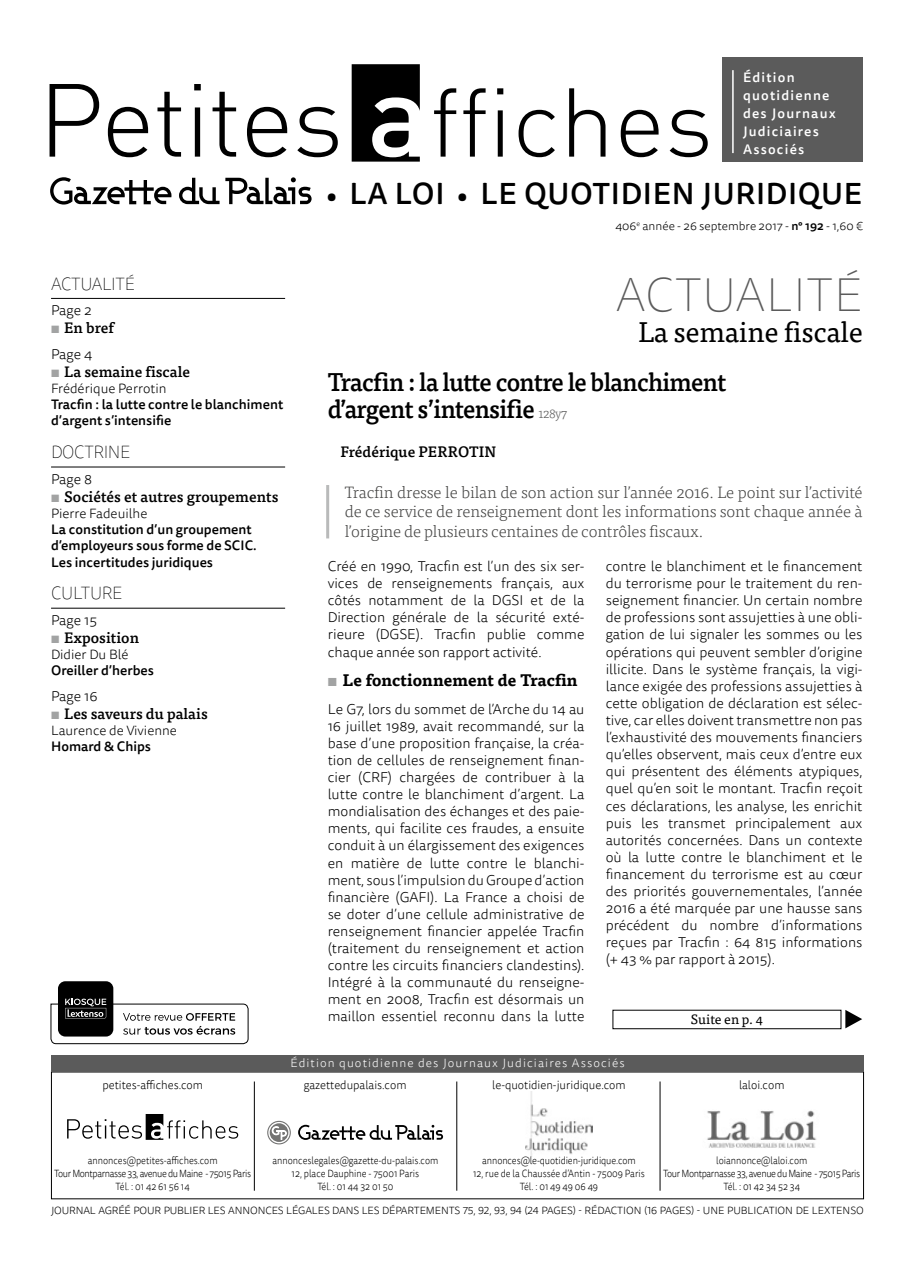
<style>
.page{position:relative;width:915px;height:1263px;background:#fff}
.page>*{position:absolute;margin:0;border:0;box-sizing:border-box;transform-origin:0 0}
.t1{font:100 48px "Tisa Sans OT";letter-spacing:.01em;color:#5b5b5b}
.t2{font:500 30px "Tisa Sans OT";letter-spacing:.02em;color:#000}
.t3{font:28.5px "Tisa OT";letter-spacing:-.01em;color:#000}
.t4{font:500 25.5px/27px "Tisa OT";letter-spacing:-.03em;color:#000;scale:.95 1}
.t5{font:100 18px "Tisa Sans OT";letter-spacing:-.02em;color:#000;scale:.95 1}
.t6{font:300 16.5px/19.5px "Tisa OT";letter-spacing:-.01em;color:#444443;text-align:justify}
.t7{font:700 16.5px "Tisa OT";color:#000}
.t8{font:500 15px "Tisa OT";color:#000}
.t9{font:300 14.25px/17.1px "Tisa Sans OT";color:#000;text-align:justify}
.t10{font:500 13.5px/16.2px "Tisa Sans OT";color:#000}
.t11{font:300 13.5px "Tisa Sans OT";color:#000}
.t12{font:500 13.5px/18px "Tisa Sans OT";letter-spacing:.09em;color:#fff}
.t13{font:13.5px "Tisa OT";color:#000}
.t14{font:300 12px "Tisa Sans OT";color:#000;scale:.95 1}
.t15{font:300 12px "Tisa Sans OT";letter-spacing:.09em;color:#fff}
.t16{font:300 12px "Tisa Sans OT";color:#000}
.t17{font:300 10.5px/12.6px "Tisa Sans OT";letter-spacing:-.04em;color:#000;text-align:center;scale:.88 1}
.t18{font:300 10.5px/12.6px "Tisa Sans OT";letter-spacing:-.01em;color:#000;text-align:center;scale:.88 1}
.t19{font:300 10.5px "Tisa Sans OT";letter-spacing:-.01em;color:#000}
.s1{font-weight:700;color:#a2a3a3}
.s2{font-size:27px}
.s3{font-weight:500}
.s4{font-weight:300;font-size:13.5px;color:#5b5b5b}
.s5{color:#a2a3a3}
</style>
<div class="page">
<div style="left:721px;top:58px;width:140px;height:104px;background:#5b5b5b"></div>
<hr style="left:732px;top:70px;width:1px;height:83px;background:#fff">
<svg style="left:50px;top:84px;width:49px;height:73px"></svg>
<svg style="left:108px;top:107px;width:40px;height:50px"></svg>
<svg style="left:157px;top:92px;width:24px;height:65px"></svg>
<svg style="left:194px;top:84px;width:7px;height:73px"></svg>
<svg style="left:212px;top:92px;width:24px;height:65px"></svg>
<svg style="left:247px;top:107px;width:40px;height:50px"></svg>
<svg style="left:297px;top:107px;width:40px;height:50px"></svg>
<svg style="left:351px;top:64px;width:68px;height:98px"></svg>
<svg style="left:434px;top:88px;width:22px;height:69px"></svg>
<svg style="left:463px;top:88px;width:22px;height:69px"></svg>
<svg style="left:497px;top:88px;width:6px;height:69px"></svg>
<svg style="left:518px;top:110px;width:36px;height:47px"></svg>
<svg style="left:569px;top:88px;width:36px;height:69px"></svg>
<svg style="left:620px;top:110px;width:38px;height:47px"></svg>
<svg style="left:669px;top:110px;width:38px;height:47px"></svg>
<svg style="left:50px;top:177px;width:121px;height:28px"></svg>
<svg style="left:179px;top:178px;width:40px;height:26px"></svg>
<svg style="left:225px;top:177px;width:86px;height:27px"></svg>
<img style="left:525px;top:1091px;width:67px;height:65px">
<svg style="left:67px;top:1114px;width:171px;height:26px"></svg>
<img style="left:707px;top:1110px;width:110px;height:38px">
<hr style="left:659px;top:1081px;width:1px;height:110px;background:#000">
<hr style="left:456px;top:1081px;width:1px;height:110px;background:#000">
<hr style="left:254px;top:1081px;width:1px;height:110px;background:#000">
<svg style="left:269px;top:1123px;width:19px;height:19px"></svg>
<svg style="left:298px;top:1125px;width:145px;height:15px"></svg>
<svg style="left:271px;top:1126px;width:16px;height:14px"></svg>
<div style="left:267px;top:1121px;width:24px;height:23px;border:1px solid #747473;border-radius:50%"></div>
<div style="left:51px;top:1055px;width:812px;height:16px;background:#5b5b5b"></div>
<div style="left:58px;top:981px;width:55px;height:55px;background:#000;border-radius:7px"></div>
<svg style="left:50px;top:999px;width:199px;height:45px"></svg>
<div style="left:612px;top:1010px;width:229px;height:19px;border:1px solid #000"></div>
<svg style="left:845px;top:1010px;width:16px;height:18px"></svg>
<hr style="left:51px;top:298px;width:234px;height:1px;background:#000">
<hr style="left:51px;top:467px;width:234px;height:1px;background:#000">
<hr style="left:51px;top:608px;width:234px;height:1px;background:#000">
<hr style="left:326px;top:485px;width:3px;height:53px;background:#b9baba">
<p class="t5" style="left:51px;top:273px;width:63px">ACTUALITÉ</p>
<p class="t9" style="left:51px;top:303px;width:42px">Page 2</p>
<p class="t8" style="left:51px;top:319px;width:64px"><span class="s1">▪</span> En bref</p>
<p class="t9" style="left:51px;top:346px;width:43px">Page 4</p>
<p class="t8" style="left:51px;top:362px;width:140px"><span class="s1">▪</span> La semaine fiscale</p>
<p class="t11" style="left:51px;top:380px;width:117px">Frédérique Perrotin</p>
<p class="t10" style="left:51px;top:397px;width:234px">Tracfin : la lutte contre le blanchiment d’argent s’intensifie</p>
<p class="t5" style="left:51px;top:441px;width:85px">DOCTRI NE</p>
<p class="t9" style="left:51px;top:471px;width:42px">Page 8</p>
<p class="t8" style="left:51px;top:487px;width:229px"><span class="s1">▪</span> Sociétés et autres groupements</p>
<p class="t11" style="left:51px;top:505px;width:98px">Pierre Fadeuilhe</p>
<p class="t10" style="left:51px;top:522px;width:207px">La constitution d’un groupement d’employeurs sous forme de SCIC.<br>Les incertitudes juridiques</p>
<p class="t5" style="left:51px;top:583px;width:12px">CULTU</p>
<p class="t5" style="left:102px;top:583px;width:23px">RE</p>
<p class="t9" style="left:51px;top:612px;width:47px">Page 15</p>
<p class="t8" style="left:51px;top:628px;width:89px"><span class="s1">▪</span> Exposition</p>
<p class="t11" style="left:51px;top:646px;width:79px">Didier Du Blé</p>
<p class="t10" style="left:51px;top:663px;width:104px">Oreiller d’herbes</p>
<p class="t9" style="left:51px;top:688px;width:48px">Page 16</p>
<p class="t8" style="left:51px;top:704px;width:158px"><span class="s1">▪</span> Les saveurs du palais</p>
<p class="t11" style="left:51px;top:722px;width:127px">Laurence de Vivienne</p>
<p class="t10" style="left:51px;top:739px;width:101px">Homard &amp; Chips</p>
<p class="t12" style="left:742px;top:69px;width:94px">Édition quotidienne des Journaux<br>Judiciaires<br>Associés</p>
<h2 class="t2" style="left:326px;top:175px;width:537px"><span class="s2">•</span> LA LOI <span class="s2">•</span> LE QUOTIDIEN JURIDIQUE</h2>
<p class="t16" style="left:615px;top:219px;width:249px">406<sup>e</sup> année - 26 septembre 2017 - <span class="s3">n° 192</span> - 1,60 €</p>
<h1 class="t1" style="left:615px;top:267px;width:248px">ACTUALITÉ</h1>
<h3 class="t3" style="left:638px;top:315px;width:226px">La semaine fiscale</h3>
<h3 class="t4" style="left:327px;top:369px;width:421px">Tracfin : la lutte contre le blanchiment d’argent s’intensifie <span class="s4">128y7</span></h3>
<p class="t8" style="left:340px;top:443px;width:157px">Frédérique PERROTIN</p>
<p class="t6" style="left:344px;top:483px;width:519px">Tracfin dresse le bilan de son action sur l’année 2016. Le point sur l’activité de ce service de renseignement dont les informations sont chaque année à l’origine de plusieurs centaines de contrôles fiscaux.</p>
<p class="t9" style="left:327px;top:558px;width:258px">Créé en 1990, Tracfin est l’un des six ser&shy;vices de renseignements français, aux côtés notamment de la DGSI et de la Direction générale de la sécurité exté&shy;rieure (DGSE). Tracfin publie comme chaque année son rapport activité.</p>
<p class="t7" style="left:327px;top:670px;width:251px"><span class="s5">▪</span> Le fonctionnement de Tracfin</p>
<p class="t9" style="left:327px;top:701px;width:258px">Le G7, lors du sommet de l’Arche du 14 au 16 juillet 1989, avait recommandé, sur la base d’une proposition française, la créa&shy;tion de cellules de renseignement finan&shy;cier (CRF) chargées de contribuer à la lutte contre le blanchiment d’argent. La mondialisation des échanges et des paie&shy;ments, qui facilite ces fraudes, a ensuite conduit à un élargissement des exigences en matière de lutte contre le blanchi&shy;ment, sous l’impulsion du Groupe d’action financière (GAFI). La France a choisi de se doter d’une cellule administrative de renseignement financier appelée Tracfin (traitement du renseignement et action contre les circuits financiers clandestins).<br>Intégré à la communauté du renseigne&shy;ment en 2008, Tracfin est désormais un maillon essentiel reconnu dans la lutte</p>
<p class="t9" style="left:605px;top:558px;width:258px">contre le blanchiment et le financement du terrorisme pour le traitement du ren&shy;seignement financier. Un certain nombre de professions sont assujetties à une obli&shy;gation de lui signaler les sommes ou les opérations qui peuvent sembler d’origine illicite. Dans le système français, la vigi&shy;lance exigée des professions assujetties à cette obligation de déclaration est sélec&shy;tive, car elles doivent transmettre non pas l’exhaustivité des mouvements financiers qu’elles observent, mais ceux d’entre eux qui présentent des éléments atypiques, quel qu’en soit le montant. Tracfin reçoit ces déclarations, les analyse, les enrichit puis les transmet principalement aux autorités concernées. Dans un contexte où la lutte contre le blanchiment et le financement du terrorisme est au cœur des priorités gouvernementales, l’année 2016 a été marquée par une hausse sans précédent du nombre d’informations reçues par Tracfin : 64 815 informations (+ 43 % par rapport à 2015).</p>
<p class="t13" style="left:690px;top:1012px;width:73px">Suite en p. 4</p>
<p class="t14" style="left:102px;top:1077px;width:107px">petites-affiches.com</p>
<p class="t15" style="left:290px;top:1055px;width:335px">Édition quotidienne des Journaux Judiciaires Associés</p>
<p class="t14" style="left:303px;top:1077px;width:110px">gazettedupalais.com</p>
<p class="t14" style="left:492px;top:1077px;width:142px">le-quotidien-juridique.com</p>
<p class="t14" style="left:738px;top:1077px;width:49px">laloi.com</p>
<p class="t17" style="left:54px;top:1155px;width:225px">annonces@petites-affiches.com<br>Tour Montparnasse 33, avenue du Maine - 75015 Paris<br>Tél. : 01 42 61 56 14</p>
<p class="t18" style="left:272px;top:1155px;width:190px">annonceslegales@gazette-du-palais.com<br>12, place Dauphine - 75001 Paris<br>Tél. : 01 44 32 01 50</p>
<p class="t18" style="left:473px;top:1155px;width:197px">annonces@le-quotidien-juridique.com<br>12, rue de la Chaussée d’Antin - 75009 Paris<br>Tél. : 01 49 49 06 49</p>
<p class="t17" style="left:663px;top:1155px;width:225px">loiannonce@laloi.com<br>Tour Montparnasse 33, avenue du Maine - 75015 Paris<br>Tél. : 01 42 34 52 34</p>
<p class="t19" style="left:51px;top:1204px;width:814px">JOURNAL AGRÉÉ POUR PUBLIER LES ANNONCES LÉGALES DANS LES DÉPARTEMENTS 75, 92, 93, 94 (24 PAGES) - RÉDACTION (16 PAGES) - UNE PUBLICATION DE LEXTENSO</p>
</div>
